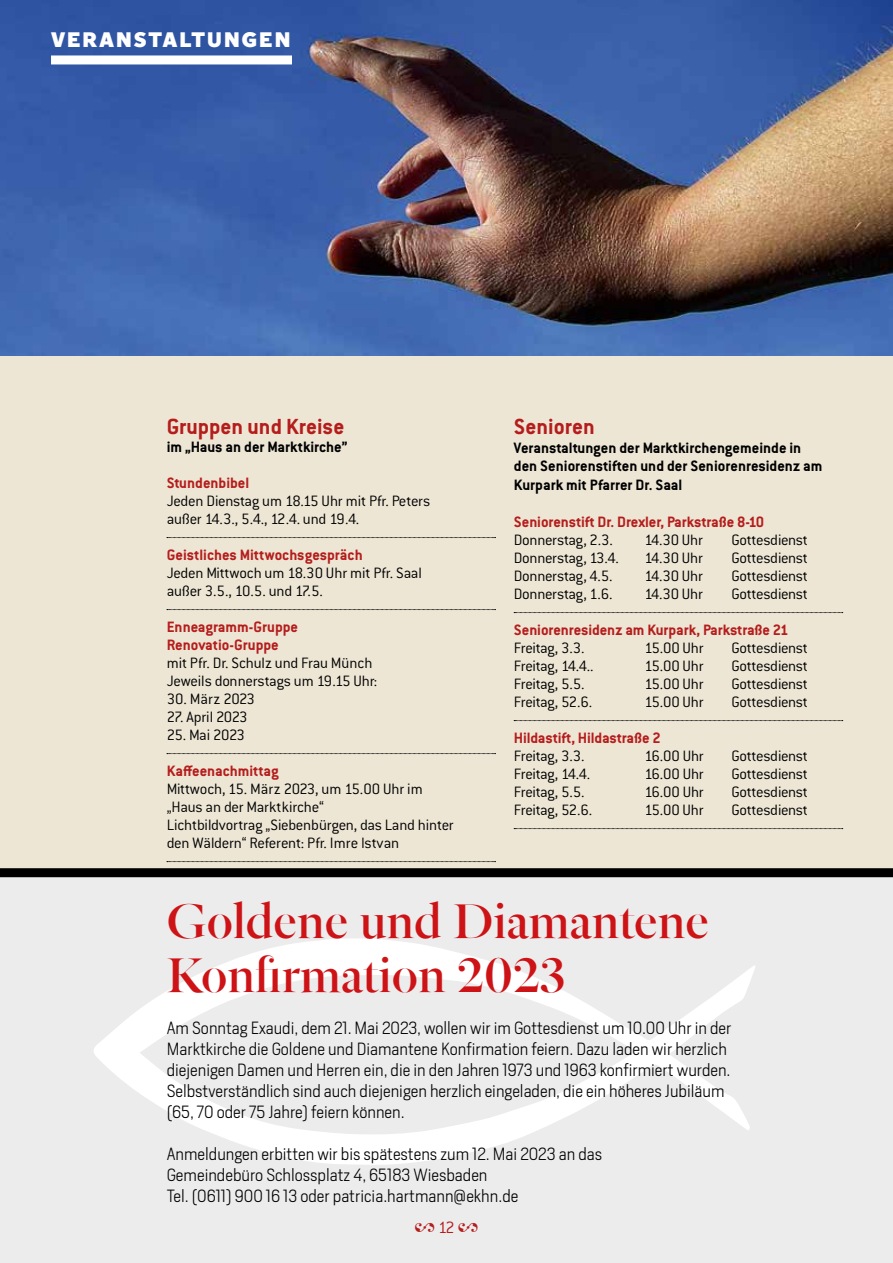
<style>
.page{position:relative;width:893px;height:1263px;background:#fff}
.page>*{position:absolute;margin:0;border:0;box-sizing:border-box;transform-origin:0 0}
.t1{font:48px/54px "Independent Headline";color:#cd1316}
.t2{font:700 24px "Conduit ITC Std";color:#b51d1c}
.t3{font:900 21px "Independent Sans";letter-spacing:.1em;color:#fff}
.t4{font:18px "Adobe Garamond Pro";color:#b51d1c}
.t5{font:300 16.5px/18px "Conduit ITC Std";letter-spacing:-.015em;color:#000}
.t6{font:300 16.5px/21px "Heron Sans";color:#000}
.t7{font:700 16.5px/18px "Conduit ITC Std";letter-spacing:-.005em;color:#b51d1c}
.t8{font:700 16.5px/18.8px "Conduit ITC Std";color:#000}
.t9{font:300 16.5px "Conduit ITC Std";letter-spacing:-.035em;color:#000}
.s1{font-family:"Conduit ITC Std";font-weight:300}
</style>
<div class="page">
<div style="left:0;top:868px;width:893px;height:395px;background:#ececed"></div>
<div style="left:0;top:0;width:893px;height:870px;background:#ede6d5"></div>
<img style="left:0;top:0;width:893px;height:355px">
<div style="left:51px;top:55px;width:241px;height:9px;background:#fff"></div>
<svg style="left:514px;top:612px;width:329px;height:1px"></svg>
<svg style="left:514px;top:720px;width:329px;height:1px"></svg>
<svg style="left:514px;top:828px;width:329px;height:1px"></svg>
<svg style="left:167px;top:537px;width:329px;height:1px"></svg>
<svg style="left:167px;top:609px;width:329px;height:1px"></svg>
<svg style="left:167px;top:753px;width:329px;height:1px"></svg>
<svg style="left:167px;top:861px;width:329px;height:1px"></svg>
<svg style="left:94px;top:938px;width:661px;height:227px"></svg>
<div style="left:0;top:868px;width:893px;height:9px;background:#000"></div>
<p class="t3" style="left:51px;top:25px;width:241px">VERANSTALTUNGEN</p>
<h2 class="t2" style="left:167px;top:412px;width:179px">Gruppen und Kreise</h2>
<p class="t8" style="left:167px;top:437px;width:182px">im „Haus an der Marktkirche”</p>
<p class="t7" style="left:167px;top:473px;width:84px">Stundenbibel</p>
<p class="t5" style="left:167px;top:491px;width:265px">Jeden Dienstag um 18.15 Uhr mit Pfr. Peters außer 14.3., 5.4., 12.4. und 19.4.</p>
<p class="t7" style="left:167px;top:545px;width:197px">Geistliches Mittwochsgespräch</p>
<p class="t5" style="left:167px;top:563px;width:257px">Jeden Mittwoch um 18.30 Uhr mit Pfr. Saal außer 3.5., 10.5. und 17.5.</p>
<p class="t7" style="left:167px;top:617px;width:133px">Enneagramm-Gruppe<br>Renovatio-Gruppe</p>
<p class="t5" style="left:167px;top:653px;width:212px">mit Pfr. Dr. Schulz und Frau Münch<br>Jeweils donnerstags um 19.15 Uhr:</p>
<p class="t5" style="left:167px;top:689px;width:90px">30. März 2023</p>
<p class="t5" style="left:167px;top:707px;width:82px">27. April 2023</p>
<p class="t9" style="left:167px;top:725px;width:79px">25. Mai 2023</p>
<p class="t7" style="left:167px;top:761px;width:113px">Kaffeenachmittag</p>
<p class="t5" style="left:167px;top:779px;width:289px">Mittwoch, 15. März 2023, um 15.00 Uhr im „Haus an der Marktkirche“<br>Lichtbildvortrag „Siebenbürgen, das Land hinter den Wäldern“ Referent: Pfr. Imre Istvan</p>
<h2 class="t2" style="left:514px;top:412px;width:82px">Senioren</h2>
<p class="t8" style="left:514px;top:438px;width:310px">Veranstaltungen der Marktkirchengemeinde in den Seniorenstiften und der Seniorenresidenz am<br>Kurpark mit Pfarrer Dr. Saal</p>
<p class="t7" style="left:514px;top:512px;width:252px">Seniorenstift Dr. Drexler, Parkstraße 8-10</p>
<p class="t5" style="left:514px;top:530px;width:101px">Donnerstag, 2.3.</p>
<p class="t5" style="left:644px;top:530px;width:60px">14.30 Uhr</p>
<p class="t5" style="left:731px;top:530px;width:78px">Gottesdienst</p>
<p class="t5" style="left:514px;top:548px;width:106px">Donnerstag, 13.4.</p>
<p class="t5" style="left:644px;top:548px;width:60px">14.30 Uhr</p>
<p class="t5" style="left:731px;top:548px;width:78px">Gottesdienst</p>
<p class="t5" style="left:514px;top:566px;width:100px">Donnerstag, 4.5.</p>
<p class="t5" style="left:644px;top:566px;width:60px">14.30 Uhr</p>
<p class="t5" style="left:731px;top:566px;width:78px">Gottesdienst</p>
<p class="t5" style="left:514px;top:584px;width:100px">Donnerstag, 1.6.</p>
<p class="t5" style="left:644px;top:584px;width:60px">14.30 Uhr</p>
<p class="t5" style="left:731px;top:584px;width:78px">Gottesdienst</p>
<p class="t7" style="left:514px;top:620px;width:276px">Seniorenresidenz am Kurpark, Parkstraße 21</p>
<p class="t5" style="left:514px;top:638px;width:72px">Freitag, 3.3.</p>
<p class="t5" style="left:644px;top:638px;width:61px">15.00 Uhr</p>
<p class="t5" style="left:731px;top:638px;width:78px">Gottesdienst</p>
<p class="t5" style="left:514px;top:656px;width:81px">Freitag, 14.4..</p>
<p class="t5" style="left:644px;top:656px;width:61px">15.00 Uhr</p>
<p class="t5" style="left:731px;top:656px;width:78px">Gottesdienst</p>
<p class="t5" style="left:514px;top:674px;width:72px">Freitag, 5.5.</p>
<p class="t5" style="left:644px;top:674px;width:61px">15.00 Uhr</p>
<p class="t5" style="left:731px;top:674px;width:78px">Gottesdienst</p>
<p class="t5" style="left:514px;top:692px;width:80px">Freitag, 52.6.</p>
<p class="t5" style="left:644px;top:692px;width:61px">15.00 Uhr</p>
<p class="t5" style="left:731px;top:692px;width:78px">Gottesdienst</p>
<p class="t7" style="left:514px;top:728px;width:149px">Hildastift, Hildastraße 2</p>
<p class="t5" style="left:514px;top:746px;width:72px">Freitag, 3.3.</p>
<p class="t5" style="left:644px;top:746px;width:61px">16.00 Uhr</p>
<p class="t5" style="left:731px;top:746px;width:78px">Gottesdienst</p>
<p class="t5" style="left:514px;top:764px;width:78px">Freitag, 14.4.</p>
<p class="t5" style="left:644px;top:764px;width:61px">16.00 Uhr</p>
<p class="t5" style="left:731px;top:764px;width:78px">Gottesdienst</p>
<p class="t5" style="left:514px;top:782px;width:72px">Freitag, 5.5.</p>
<p class="t5" style="left:644px;top:782px;width:61px">16.00 Uhr</p>
<p class="t5" style="left:731px;top:782px;width:78px">Gottesdienst</p>
<p class="t5" style="left:514px;top:800px;width:80px">Freitag, 52.6.</p>
<p class="t5" style="left:644px;top:800px;width:61px">15.00 Uhr</p>
<p class="t5" style="left:731px;top:800px;width:78px">Gottesdienst</p>
<h1 class="t1" style="left:167px;top:895px;width:544px">Goldene und Diamantene<br>Konfirmation 2023</h1>
<p class="t6" style="left:167px;top:1017px;width:566px">Am Sonntag Exaudi, dem 21. Mai 2023, wollen wir im Gottesdienst um 10.00 Uhr in der Marktkirche die Goldene und Diamantene Konfirmation feiern. Dazu laden wir herzlich diejenigen Damen und Herren ein, die in den Jahren 1973 und 1963 konfirmiert wurden.<br>Selbstverständlich sind auch diejenigen herzlich eingeladen, die ein höheres Jubiläum (65, 70 oder 75 Jahre) feiern können.</p>
<p class="t6" style="left:167px;top:1143px;width:437px">Anmeldungen erbitten wir bis spätestens zum 12. Mai 2023 an das<br>Gemeindebüro Schlossplatz 4, 65183 Wiesbaden<br>Tel. (0611) 900 16 13 oder patricia.hartmann@ekhn.de</p>
<p class="t4" style="left:414px;top:1216px;width:65px">2 <span class="s1">12</span> 2</p>
</div>
